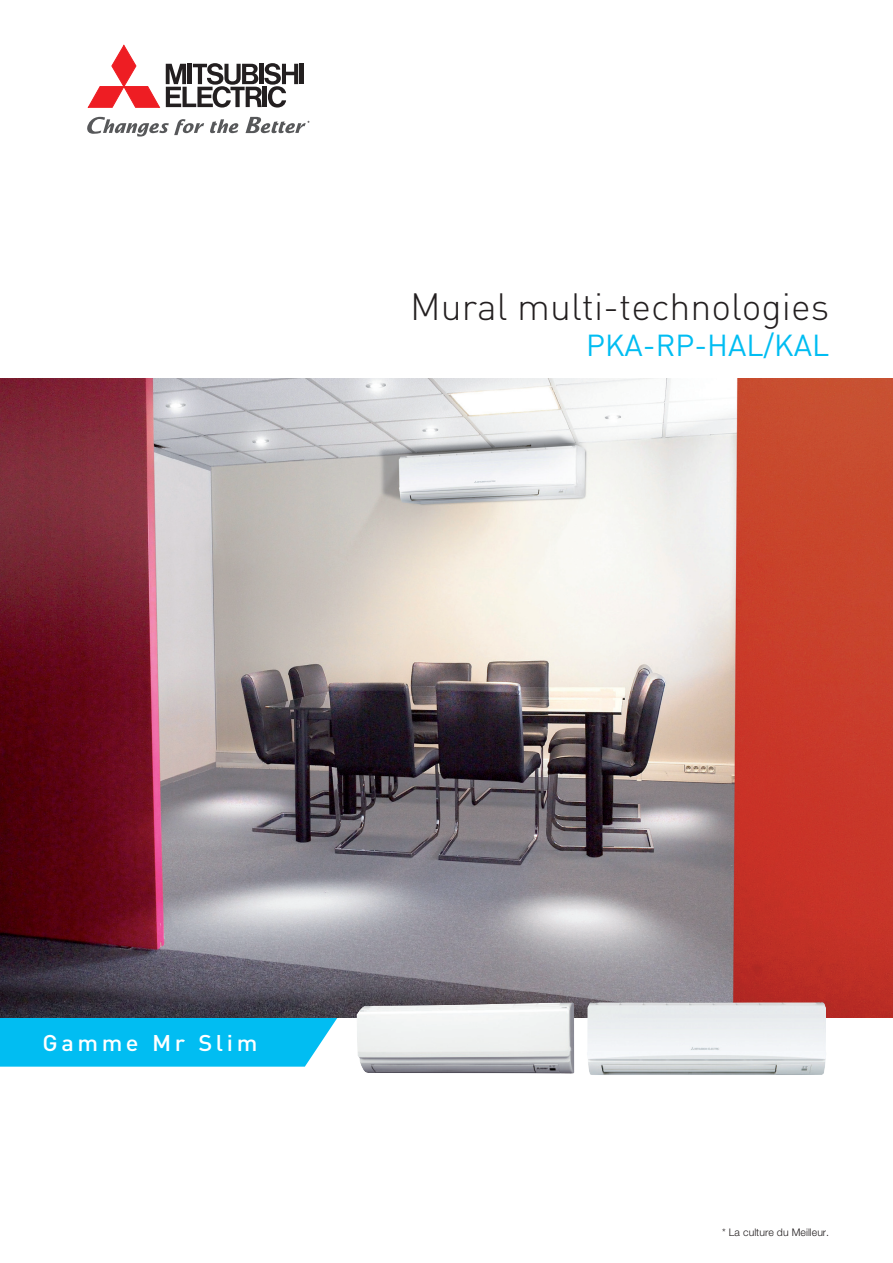
<style>
.page{position:relative;width:893px;height:1263px;background:#fff}
.page>*{position:absolute;margin:0;border:0;box-sizing:border-box;transform-origin:0 0}
.t1{font:300 37.5px "DIN";color:#231f20}
.t2{font:30px "DIN";color:#01bdf2}
.t3{font:500 22.5px "DIN";letter-spacing:.15em;color:#fff;scale:1.05 1}
.t4{font:300 10.5px "Helvetica Neue LT Std";color:#231f20}
</style>
<div class="page">
<svg style="left:0;top:1017px;width:338px;height:50px;background:#0fbdef"></svg>
<svg style="left:87px;top:117px;width:117px;height:20px"></svg>
<svg style="left:210px;top:119px;width:28px;height:14px"></svg>
<svg style="left:246px;top:117px;width:64px;height:16px"></svg>
<svg style="left:87px;top:44px;width:73px;height:64px"></svg>
<hr style="left:300px;top:64px;width:4px;height:20px;background:#231f20">
<svg style="left:166px;top:63px;width:132px;height:45px"></svg>
<img style="left:0;top:379px;width:893px;height:638px">
<img style="left:356px;top:1002px;width:219px;height:72px">
<img style="left:587px;top:1002px;width:239px;height:73px">
<p class="t1" style="left:410px;top:293px;width:420px">Mural multi-technologies</p>
<p class="t2" style="left:586px;top:335px;width:244px">PKA-RP-HAL/KAL</p>
<p class="t3" style="left:43px;top:1035px;width:206px">Gamme Mr Slim</p>
<p class="t4" style="left:722px;top:1229px;width:109px">* La culture du Meilleur.</p>
</div>
